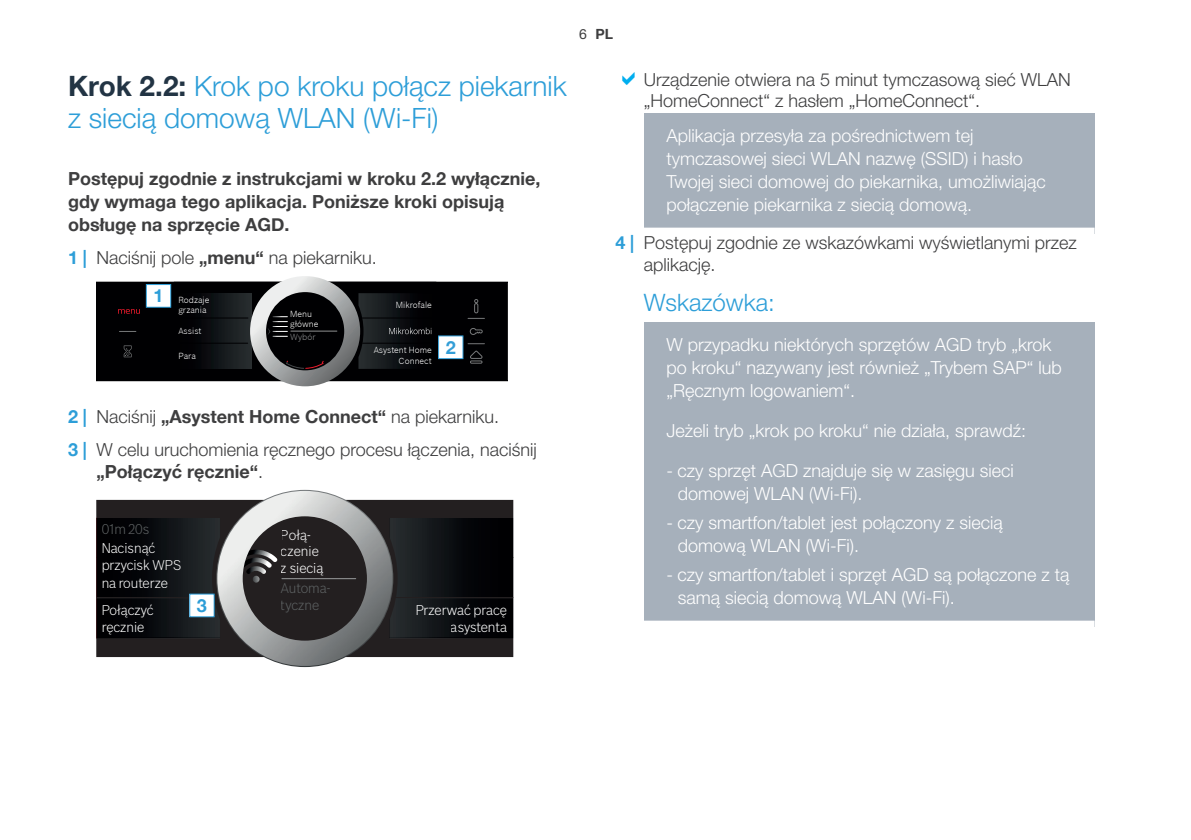
<style>
.page{position:relative;width:1191px;height:840px;background:#fff}
.page>*{position:absolute;margin:0;border:0;box-sizing:border-box;transform-origin:0 0}
.t1{font:300 28px/32px "Helvetica Neue";color:#2d9ed8}
.t2{font:300 24px "Helvetica Neue";color:#2d9ed8}
.t3{font:300 18px/23px "Helvetica Neue";color:#fff}
.t4{font:300 18px/21.6px "Helvetica Neue";color:#3e3e3f}
.t5{font:700 18px/23px "Helvetica Neue";color:#3e3e3f}
.t6{font:700 18px "Helvetica Neue";color:#2d9ed8}
.t7{font:700 18px "Helvetica Neue";color:#339ed7}
.t8{font:700 18px "Helvetica Neue";color:#2c9dd7}
.t9{font:700 14px "Helvetica Neue";color:#3e3e3f}
.t10{font:300 13.8px/17.2px "Bosch Sans LF Global";color:#fff}
.t11{font:300 13.8px/17.2px "Bosch Sans LF Global";color:#5d6162}
.t12{font:300 8.6px/10.4px "Bosch Sans";color:#fff}
.t13{font:300 8.6px "Bosch Sans";color:#8f9192}
.s1{font-weight:400}
.s2{font-weight:700;color:#223444}
.s3{font-weight:700;color:#2d9ed8}
.s4{font-weight:700}
.s5{font-weight:300}
</style>
<div class="page">
<div style="left:96px;top:282px;width:411px;height:98px;background:#000002"></div>
<div style="left:96px;top:282px;width:411px;height:99px;border:1px solid #000002"></div>
<svg style="left:118px;top:309px;width:22px;height:5px"></svg>
<svg style="left:119px;top:331px;width:17px;height:1px"></svg>
<svg style="left:469px;top:328px;width:14px;height:7px"></svg>
<svg style="left:468px;top:299px;width:16px;height:20px"></svg>
<svg style="left:124px;top:345px;width:8px;height:12px"></svg>
<svg style="left:468px;top:343px;width:16px;height:1px"></svg>
<svg style="left:470px;top:350px;width:12px;height:13px"></svg>
<div style="left:174px;top:293px;width:78px;height:75px;background:linear-gradient(to right,#000,#252b2e)"></div>
<hr style="left:174px;top:317px;width:74px;height:1px;background:#000002">
<hr style="left:174px;top:342px;width:74px;height:1px;background:#000002">
<svg style="left:250px;top:276px;width:186px;height:110px"></svg>
<div style="left:146px;top:284px;width:25px;height:23px;background:#fff"></div>
<div style="left:146px;top:284px;width:25px;height:23px;border:1px solid #2d9ed8"></div>
<div style="left:438px;top:336px;width:25px;height:22px;background:#fff"></div>
<div style="left:438px;top:335px;width:25px;height:24px;border:1px solid #339ed7"></div>
<div style="left:97px;top:500px;width:415px;height:156px;background:#231f20"></div>
<div style="left:96px;top:499px;width:417px;height:157px;border:2px solid #231f20"></div>
<img style="left:393px;top:517px;width:120px;height:121px">
<img style="left:97px;top:517px;width:119px;height:121px">
<img style="left:396px;top:597px;width:117px;height:1px">
<hr style="left:396px;top:596px;width:117px;height:1px;background:#231f20">
<img style="left:96px;top:597px;width:93px;height:1px">
<hr style="left:97px;top:596px;width:116px;height:1px;background:#231f20">
<img style="left:216px;top:489px;width:177px;height:177px">
<img style="left:217px;top:490px;width:175px;height:175px">
<div style="left:190px;top:593px;width:24px;height:23px;background:#fff"></div>
<div style="left:189px;top:593px;width:26px;height:24px;border:1px solid #2c9dd7"></div>
<hr style="left:282px;top:577px;width:74px;height:2px;background:#909293">
<div style="left:643px;top:113px;width:451px;height:120px;background:#a6b0bb"></div>
<div style="left:643px;top:227px;width:451px;height:10px;background:#fff"></div>
<div style="left:643px;top:322px;width:451px;height:97px;background:#a6b0bb"></div>
<div style="left:643px;top:408px;width:451px;height:51px;background:#a6b0bb"></div>
<div style="left:643px;top:448px;width:451px;height:74px;background:#a6b0bb"></div>
<div style="left:643px;top:500px;width:451px;height:74px;background:#a6b0bb"></div>
<div style="left:643px;top:552px;width:451px;height:74px;background:#a6b0bb"></div>
<div style="left:643px;top:620px;width:451px;height:10px;background:#fff"></div>
<p class="t9" style="left:579px;top:23px;width:35px"><span class="s1">6</span> PL</p>
<h1 class="t1" style="left:68px;top:68px;width:500px"><span class="s2">Krok 2.2:</span> Krok po kroku połącz piekarnik z siecią domową WLAN (Wi-Fi)</h1>
<p class="t5" style="left:68px;top:168px;width:474px">Postępuj zgodnie z instrukcjami w kroku 2.2 wyłącznie, gdy wymaga tego aplikacja. Poniższe kroki opisują obsługę na sprzęcie AGD.</p>
<p class="t4" style="left:68px;top:245px;width:310px"><span class="s3">1 |</span> Naciśnij pole <span class="s4">„menu“</span> na piekarniku.</p>
<p class="t6" style="left:153px;top:281px;width:12px">1</p>
<p class="t12" style="left:178px;top:294px;width:33px">Rodzaje grzania</p>
<p class="t12" style="left:178px;top:324px;width:25px">Assist</p>
<p class="t12" style="left:178px;top:350px;width:19px">Para</p>
<p class="t12" style="left:290px;top:308px;width:30px">Menu główne</p>
<p class="t13" style="left:290px;top:330px;width:27px">Wybór</p>
<p class="t12" style="left:396px;top:299px;width:38px">Mikrofale</p>
<p class="t12" style="left:374px;top:344px;width:60px;text-align:right">Asystent Home<br>Connect</p>
<p class="t7" style="left:446px;top:333px;width:12px">2</p>
<p class="t4" style="left:68px;top:399px;width:470px;line-height:33px"><span class="s3">2 |</span> Naciśnij <span class="s4">„Asystent Home Connect“</span> na piekarniku.<br><span class="s3">3 |</span> W celu uruchomienia ręcznego procesu łączenia, naciśnij</p>
<p class="t5" style="left:96px;top:460px;width:168px">„Połączyć ręcznie“<span class="s5">.</span></p>
<p class="t11" style="left:102px;top:520px;width:49px">01m 20s</p>
<p class="t10" style="left:102px;top:539px;width:81px">Nacisnąć przycisk WPS na routerze</p>
<p class="t10" style="left:102px;top:601px;width:54px">Połączyć ręcznie</p>
<p class="t8" style="left:197px;top:591px;width:12px">3</p>
<p class="t10" style="left:281px;top:526px;width:44px;line-height:16.6px">Połą&shy;czenie z siecią</p>
<p class="t11" style="left:281px;top:579px;width:51px">Automa&shy;tyczne</p>
<p class="t10" style="left:415px;top:601px;width:93px;text-align:right">Przerwać pracę asystenta</p>
<p class="t4" style="left:643px;top:67px;width:429px">Urządzenie otwiera na 5 minut tymczasową sieć WLAN „HomeConnect“ z hasłem „HomeConnect“.</p>
<p class="t3" style="left:666px;top:122px;width:381px">Aplikacja przesyła za pośrednictwem tej tymczasowej sieci WLAN nazwę (SSID) i hasło Twojej sieci domowej do piekarnika, umożliwiając połączenie piekarnika z siecią domową.</p>
<p class="t4" style="left:643px;top:230px;width:435px;text-indent:-28px"><span class="s3">4 |</span> Postępuj zgodnie ze wskazówkami wyświetlanymi przez aplikację.</p>
<h2 class="t2" style="left:643px;top:283px;width:133px">Wskazówka:</h2>
<p class="t3" style="left:666px;top:331px;width:397px">W przypadku niektórych sprzętów AGD tryb „krok po kroku“ nazywany jest również „Trybem SAP“ lub „Ręcznym logowaniem“.</p>
<p class="t3" style="left:666px;top:417px;width:361px">Jeżeli tryb „krok po kroku“ nie działa, sprawdź:</p>
<p class="t3" style="left:677px;top:457px;width:338px;text-indent:-11px">- czy sprzęt AGD znajduje się w zasięgu sieci domowej WLAN (Wi-Fi).</p>
<p class="t3" style="left:677px;top:509px;width:327px;text-indent:-11px">- czy smartfon/tablet jest połączony z siecią domową WLAN (Wi-Fi).</p>
<p class="t3" style="left:677px;top:561px;width:393px;text-indent:-11px">- czy smartfon/tablet i sprzęt AGD są połączone z tą samą siecią domową WLAN (Wi-Fi).</p>
</div>
